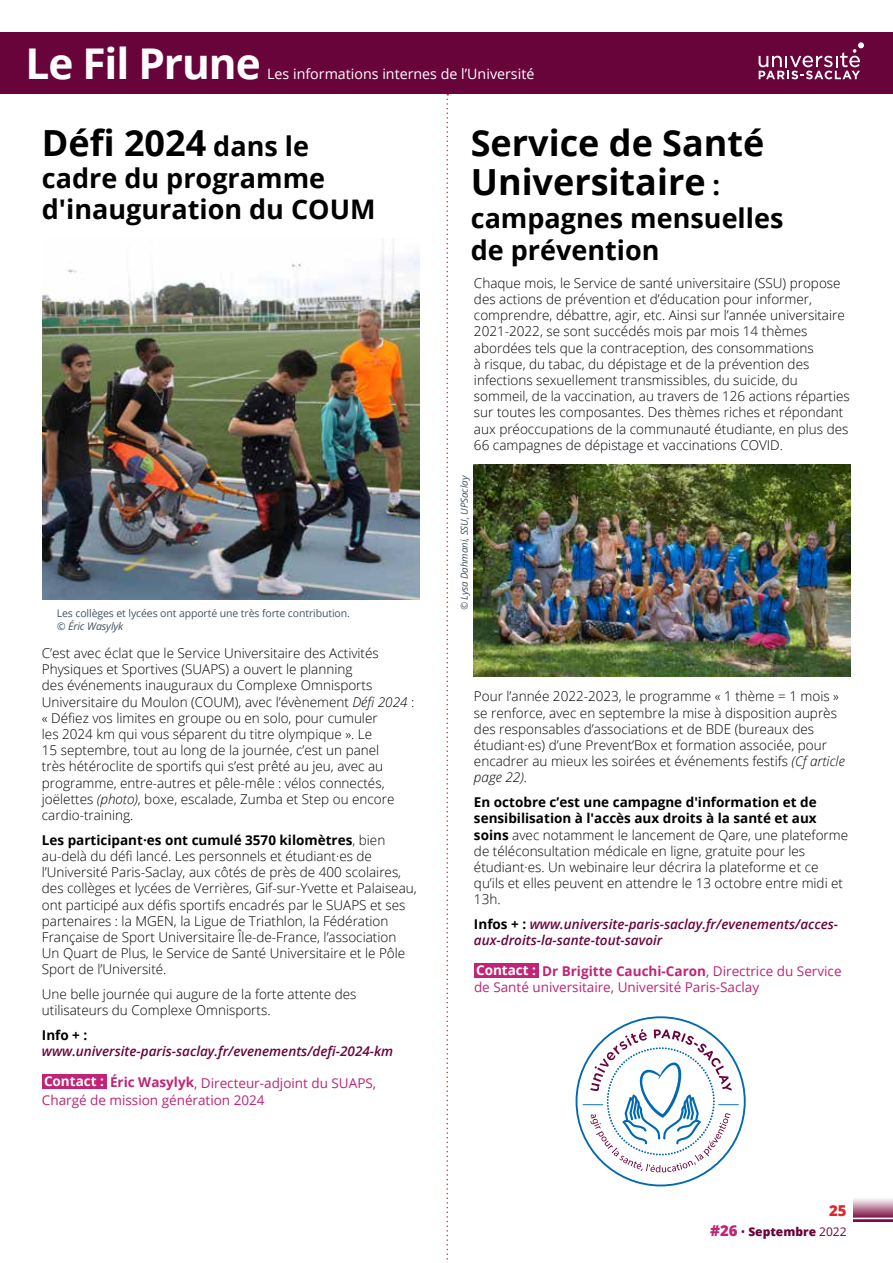
<style>
.page{position:relative;width:893px;height:1263px;background:#fff}
.page>*{position:absolute;margin:0;border:0;box-sizing:border-box;transform-origin:0 0}
.t1{font:700 42.45px "Open Sans";letter-spacing:-.025em;color:#fff}
.t2{font:700 36px/39px "Open Sans";color:#000}
.t3{font:700 27px/32.4px "Open Sans";color:#000}
.t4{font:800 15px "Open Sans";color:#d7282f}
.t5{font:14.25px "Open Sans";color:#fff}
.t6{font:300 13.5px/16.2px "Open Sans";color:#000}
.t7{font:13.5px/16.2px "Open Sans";color:#c12376}
.t8{font:italic 600 13.5px/16.2px "Open Sans";color:#69043b}
.t9{font:700 13.5px "Open Sans";color:#000}
.t10{font:800 12px "Open Sans";color:#69043b}
.t11{font:10.5px "Open Sans";letter-spacing:-.01em;color:#415364}
.t12{font:italic 10.5px "Open Sans";letter-spacing:-.01em;color:#415364}
.t13{font:italic 9.75px "Open Sans";letter-spacing:-.01em;color:#415364}
.s1{font-size:27px}
.s2{font-style:italic}
.s3{font-weight:700}
.s4{font-weight:700;font-style:normal;color:#000}
.s5{font-weight:700;color:#fff}
.s6{font-size:15px;color:#c12376}
.s7{font-weight:400}
</style>
<div class="page">
<div style="left:0;top:32px;width:893px;height:62px;background:#69043b"></div>
<svg style="left:759px;top:42px;width:105px;height:37px"></svg>
<svg style="left:853px;top:1198px;width:40px;height:24px"></svg>
<svg style="left:853px;top:1216px;width:40px;height:3px"></svg>
<div style="left:474px;top:963px;width:64px;height:14px;background:#c12376"></div>
<svg style="left:446px;top:94px;width:2px;height:1169px"></svg>
<div style="left:42px;top:1074px;width:64px;height:14px;background:#c12376"></div>
<img style="left:43px;top:244px;width:377px;height:356px">
<img style="left:474px;top:464px;width:376px;height:212px">
<svg style="left:576px;top:1016px;width:170px;height:170px"></svg>
<h1 class="t1" style="left:26px;top:34px;width:237px">Le Fil Prune</h1>
<p class="t5" style="left:267px;top:64px;width:269px">Les informations internes de l’Université</p>
<h2 class="t2" style="left:42px;top:123px;width:269px">Défi 2024 <span class="s1">dans le</span></h2>
<h3 class="t3" style="left:42px;top:162px;width:335px;line-height:31.5px">cadre du programme d'inauguration du COUM</h3>
<p class="t11" style="left:57px;top:606px;width:295px">Les collèges et lycées ont apporté une très forte contribution.</p>
<p class="t12" style="left:57px;top:619px;width:68px">© Éric Wasylyk</p>
<p class="t6" style="left:42px;top:645px;width:374px">C’est avec éclat que le Service Universitaire des Activités Physiques et Sportives (SUAPS) a ouvert le planning<br>des événements inauguraux du Complexe Omnisports Universitaire du Moulon (COUM), avec l’évènement <span class="s2">Défi 2024</span> : « Défiez vos limites en groupe ou en solo, pour cumuler<br>les 2024 km qui vous séparent du titre olympique ». Le<br>15 septembre, tout au long de la journée, c’est un panel<br>très hétéroclite de sportifs qui s’est prêté au jeu, avec au programme, entre-autres et pêle-mêle : vélos connectés, joëlettes <span class="s2">(photo)</span>, boxe, escalade, Zumba et Step ou encore cardio-training.</p>
<p class="t6" style="left:42px;top:831px;width:376px"><span class="s3">Les participant·es ont cumulé 3570 kilomètres</span>, bien au-delà du défi lancé. Les personnels et étudiant·es de l’Université Paris-Saclay, aux côtés de près de 400 scolaires, des collèges et lycées de Verrières, Gif-sur-Yvette et Palaiseau, ont participé aux défis sportifs encadrés par le SUAPS et ses partenaires : la MGEN, la Ligue de Triathlon, la Fédération Française de Sport Universitaire Île-de-France, l’association Un Quart de Plus, le Service de Santé Universitaire et le Pôle Sport de l’Université.</p>
<p class="t6" style="left:42px;top:986px;width:316px">Une belle journée qui augure de la forte attente des utilisateurs du Complexe Omnisports.</p>
<p class="t9" style="left:42px;top:1025px;width:47px">Info + :</p>
<p class="t8" style="left:42px;top:1043px;width:353px">www.universite-paris-saclay.fr/evenements/defi-2024-km</p>
<p class="t7" style="left:42px;top:1075px;width:336px"><sup>Contact</sup> <sup>:</sup> <span class="s3">Éric Wasylyk</span>, Directeur-adjoint du SUAPS,<br>Chargé de mission génération 2024</p>
<h2 class="t2" style="left:471px;top:123px;width:295px">Service de Santé<br>Universitaire <span class="s1">:</span></h2>
<h3 class="t3" style="left:471px;top:201px;width:314px">campagnes mensuelles de prévention</h3>
<p class="t6" style="left:474px;top:274px;width:377px">Chaque mois, le Service de santé universitaire (SSU) propose des actions de prévention et d’éducation pour informer, comprendre, débattre, agir, etc. Ainsi sur l’année universitaire 2021-2022, se sont succédés mois par mois 14 thèmes abordées tels que la contraception, des consommations<br>à risque, du tabac, du dépistage et de la prévention des infections sexuellement transmissibles, du suicide, du sommeil, de la vaccination, au travers de 126 actions réparties sur toutes les composantes. Des thèmes riches et répondant aux préoccupations de la communauté étudiante, en plus des 66 campagnes de dépistage et vaccinations COVID.</p>
<p class="t13" style="left:458px;top:610px;width:137px;rotate:-90deg">© Lysa Dahmani, SSU, UPSaclay</p>
<p class="t6" style="left:474px;top:688px;width:372px">Pour l’année 2022-2023, le programme « 1 thème = 1 mois » se renforce, avec en septembre la mise à disposition auprès des responsables d’associations et de BDE (bureaux des étudiant·es) d’une Prevent’Box et formation associée, pour encadrer au mieux les soirées et événements festifs <span class="s2">(Cf article page 22)</span>.</p>
<p class="t6" style="left:474px;top:794px;width:376px"><span class="s3">En octobre c’est une campagne d'information et de sensibilisation à l'accès aux droits à la santé et aux soins</span> avec notamment le lancement de Qare, une plateforme de téléconsultation médicale en ligne, gratuite pour les étudiant·es. Un webinaire leur décrira la plateforme et ce qu’ils et elles peuvent en attendre le 13 octobre entre midi et 13h.</p>
<p class="t8" style="left:474px;top:916px;width:366px"><span class="s4">Infos + :</span> www.universite-paris-saclay.fr/evenements/acces&shy;aux-droits-la-sante-tout-savoir</p>
<p class="t7" style="left:474px;top:963px;width:369px"><span class="s5">Contact :</span> <span class="s3">Dr Brigitte Cauchi-Caron</span>, Directrice du Service de Santé universitaire, Université Paris-Saclay</p>
<p class="t4" style="left:829px;top:1199px;width:19px">25</p>
<p class="t10" style="left:710px;top:1223px;width:138px"><span class="s6">#26</span> <span class="s7">•</span> Septembre <span class="s7">2022</span></p>
</div>
